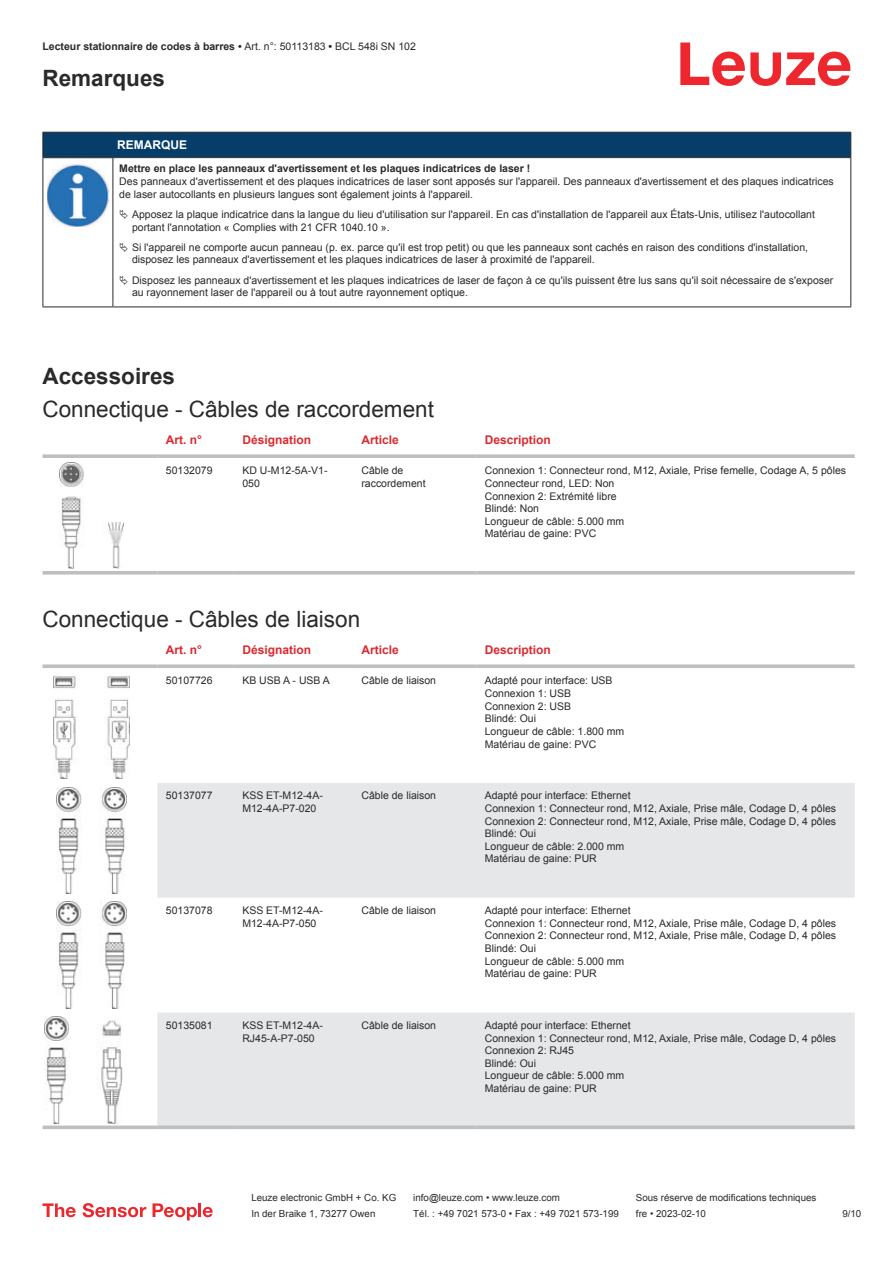
<style>
.page{position:relative;width:893px;height:1263px;background:#fff}
.page>*{position:absolute;margin:0;border:0;box-sizing:border-box;transform-origin:0 0}
.t1{font:22.5px "Arial";color:#2b292a}
.t2{font:700 22.5px "Arial";color:#2b292a}
.t3{font:700 12px "Arial";color:#db2a30}
.t4{font:700 12px "Arial";color:#fff}
.t5{font:10.5px/12.6px "Arial";color:#2b292a}
.t6{font:700 10.5px "Arial";color:#2b292a}
.t7{font:9.75px "Arial";color:#2b292a}
.s1{font-weight:400}
</style>
<div class="page">
<svg style="left:680px;top:43px;width:170px;height:43px"></svg>
<svg style="left:43px;top:454px;width:114px;height:4px"></svg>
<svg style="left:157px;top:454px;width:77px;height:4px"></svg>
<svg style="left:234px;top:454px;width:119px;height:4px"></svg>
<svg style="left:353px;top:454px;width:123px;height:4px"></svg>
<svg style="left:476px;top:454px;width:379px;height:4px;background:#c3c5c7"></svg>
<svg style="left:43px;top:571px;width:114px;height:4px"></svg>
<svg style="left:157px;top:571px;width:77px;height:4px"></svg>
<svg style="left:234px;top:571px;width:119px;height:4px"></svg>
<svg style="left:353px;top:571px;width:123px;height:4px"></svg>
<svg style="left:476px;top:571px;width:379px;height:4px;background:#c3c5c7"></svg>
<img style="left:59px;top:462px;width:65px;height:106px">
<svg style="left:157px;top:783px;width:698px;height:342px;fill:#e6e7e9"></svg>
<svg style="left:43px;top:664px;width:114px;height:4px"></svg>
<svg style="left:157px;top:664px;width:77px;height:4px"></svg>
<svg style="left:234px;top:664px;width:119px;height:4px"></svg>
<svg style="left:353px;top:664px;width:123px;height:4px"></svg>
<svg style="left:476px;top:664px;width:379px;height:4px;background:#c4c6c8"></svg>
<svg style="left:43px;top:1125px;width:114px;height:4px"></svg>
<svg style="left:157px;top:1125px;width:77px;height:4px"></svg>
<svg style="left:234px;top:1125px;width:119px;height:4px"></svg>
<svg style="left:353px;top:1125px;width:123px;height:4px"></svg>
<svg style="left:476px;top:1125px;width:379px;height:4px;background:#c2c4c6"></svg>
<img style="left:53px;top:676px;width:77px;height:103px">
<img style="left:56px;top:787px;width:70px;height:106px">
<img style="left:56px;top:902px;width:70px;height:106px">
<img style="left:45px;top:1017px;width:78px;height:106px">
<svg style="left:43px;top:1203px;width:33px;height:14px"></svg>
<svg style="left:83px;top:1203px;width:63px;height:14px"></svg>
<svg style="left:153px;top:1203px;width:44px;height:17px"></svg>
<hr style="left:198px;top:1203px;width:3px;height:14px;background:#ed272d">
<svg style="left:203px;top:1207px;width:10px;height:10px"></svg>
<svg style="left:44px;top:158px;width:806px;height:149px"></svg>
<div style="left:43px;top:132px;width:808px;height:26px;background:#063d69"></div>
<hr style="left:113px;top:157px;width:738px;height:1px;background:#2b292a">
<hr style="left:43px;top:158px;width:1px;height:144px;background:#2b292a">
<hr style="left:113px;top:158px;width:1px;height:144px;background:#2b292a">
<hr style="left:850px;top:158px;width:1px;height:144px;background:#2b292a">
<hr style="left:43px;top:307px;width:70px;height:1px;background:#2b292a">
<hr style="left:113px;top:307px;width:738px;height:1px;background:#2b292a">
<img style="left:47px;top:164px;width:61px;height:63px">
<svg style="left:115px;top:159px;width:734px;height:144px"></svg>
<svg style="left:120px;top:210px;width:8px;height:9px"></svg>
<svg style="left:120px;top:242px;width:8px;height:10px"></svg>
<svg style="left:120px;top:275px;width:8px;height:10px"></svg>
<p class="t6" style="left:43px;top:43px;width:375px">Lecteur stationnaire de codes à barres • <span class="s1">Art. n°: 50113183</span> • <span class="s1">BCL 548i SN 102</span></p>
<h1 class="t2" style="left:43px;top:70px;width:124px">Remarques</h1>
<p class="t4" style="left:117px;top:140px;width:71px">REMARQUE</p>
<p class="t6" style="left:119px;top:165px;width:413px">Mettre en place les panneaux d'avertissement et les plaques indicatrices de laser !</p>
<p class="t5" style="left:119px;top:176px;width:716px">Des panneaux d'avertissement et des plaques indicatrices de laser sont apposés sur l'appareil. Des panneaux d'avertissement et des plaques indicatrices de laser autocollants en plusieurs langues sont également joints à l'appareil.</p>
<p class="t5" style="left:132px;top:209px;width:684px">Apposez la plaque indicatrice dans la langue du lieu d'utilisation sur l'appareil. En cas d'installation de l'appareil aux États-Unis, utilisez l'autocollant portant l'annotation « Complies with 21 CFR 1040.10 ».</p>
<p class="t5" style="left:132px;top:242px;width:678px">Si l'appareil ne comporte aucun panneau (p. ex. parce qu'il est trop petit) ou que les panneaux sont cachés en raison des conditions d'installation, disposez les panneaux d'avertissement et les plaques indicatrices de laser à proximité de l'appareil.</p>
<p class="t5" style="left:132px;top:275px;width:703px">Disposez les panneaux d'avertissement et les plaques indicatrices de laser de façon à ce qu'ils puissent être lus sans qu'il soit nécessaire de s'exposer au rayonnement laser de l'appareil ou à tout autre rayonnement optique.</p>
<h1 class="t2" style="left:43px;top:367px;width:134px">Accessoires</h1>
<h1 class="t1" style="left:43px;top:401px;width:393px">Connectique - Câbles de raccordement</h1>
<p class="t3" style="left:166px;top:435px;width:38px">Art. n°</p>
<p class="t3" style="left:242px;top:435px;width:70px">Désignation</p>
<p class="t3" style="left:361px;top:435px;width:39px">Article</p>
<p class="t3" style="left:485px;top:435px;width:68px">Description</p>
<p class="t5" style="left:166px;top:465px;width:48px">50132079</p>
<p class="t5" style="left:242px;top:465px;width:87px">KD U-M12-5A-V1-<br>050</p>
<p class="t5" style="left:361px;top:465px;width:66px">Câble de raccordement</p>
<p class="t5" style="left:485px;top:465px;width:363px">Connexion 1: Connecteur rond, M12, Axiale, Prise femelle, Codage A, 5 pôles<br>Connecteur rond, LED: Non<br>Connexion 2: Extrémité libre<br>Blindé: Non<br>Longueur de câble: 5.000 mm<br>Matériau de gaine: PVC</p>
<h1 class="t1" style="left:43px;top:611px;width:319px">Connectique - Câbles de liaison</h1>
<p class="t3" style="left:166px;top:645px;width:38px">Art. n°</p>
<p class="t3" style="left:242px;top:645px;width:70px">Désignation</p>
<p class="t3" style="left:361px;top:645px;width:39px">Article</p>
<p class="t3" style="left:485px;top:645px;width:68px">Description</p>
<p class="t5" style="left:166px;top:675px;width:48px">50107726</p>
<p class="t5" style="left:242px;top:675px;width:89px">KB USB A - USB A</p>
<p class="t5" style="left:361px;top:675px;width:76px">Câble de liaison</p>
<p class="t5" style="left:485px;top:675px;width:141px">Adapté pour interface: USB<br>Connexion 1: USB<br>Connexion 2: USB<br>Blindé: Oui<br>Longueur de câble: 1.800 mm<br>Matériau de gaine: PVC</p>
<p class="t5" style="left:166px;top:790px;width:48px">50137077</p>
<p class="t5" style="left:242px;top:790px;width:82px">KSS ET-M12-4A-<br>M12-4A-P7-020</p>
<p class="t5" style="left:361px;top:790px;width:76px">Câble de liaison</p>
<p class="t5" style="left:485px;top:790px;width:353px">Adapté pour interface: Ethernet<br>Connexion 1: Connecteur rond, M12, Axiale, Prise mâle, Codage D, 4 pôles Connexion 2: Connecteur rond, M12, Axiale, Prise mâle, Codage D, 4 pôles Blindé: Oui<br>Longueur de câble: 2.000 mm<br>Matériau de gaine: PUR</p>
<p class="t5" style="left:166px;top:905px;width:48px">50137078</p>
<p class="t5" style="left:242px;top:905px;width:82px">KSS ET-M12-4A-<br>M12-4A-P7-050</p>
<p class="t5" style="left:361px;top:905px;width:76px">Câble de liaison</p>
<p class="t5" style="left:485px;top:905px;width:353px">Adapté pour interface: Ethernet<br>Connexion 1: Connecteur rond, M12, Axiale, Prise mâle, Codage D, 4 pôles Connexion 2: Connecteur rond, M12, Axiale, Prise mâle, Codage D, 4 pôles Blindé: Oui<br>Longueur de câble: 5.000 mm<br>Matériau de gaine: PUR</p>
<p class="t5" style="left:166px;top:1020px;width:48px">50135081</p>
<p class="t5" style="left:242px;top:1020px;width:82px">KSS ET-M12-4A-<br>RJ45-A-P7-050</p>
<p class="t5" style="left:361px;top:1020px;width:76px">Câble de liaison</p>
<p class="t5" style="left:485px;top:1020px;width:353px">Adapté pour interface: Ethernet<br>Connexion 1: Connecteur rond, M12, Axiale, Prise mâle, Codage D, 4 pôles<br>Connexion 2: RJ45<br>Blindé: Oui<br>Longueur de câble: 5.000 mm<br>Matériau de gaine: PUR</p>
<p class="t7" style="left:251px;top:1194px;width:146px">Leuze electronic GmbH + Co. KG</p>
<p class="t7" style="left:413px;top:1194px;width:148px">info@leuze.com • www.leuze.com</p>
<p class="t7" style="left:636px;top:1194px;width:182px">Sous réserve de modifications techniques</p>
<p class="t7" style="left:251px;top:1210px;width:126px">In der Braike 1, 73277 Owen</p>
<p class="t7" style="left:413px;top:1210px;width:207px">Tél. : +49 7021 573-0 • Fax : +49 7021 573-199</p>
<p class="t7" style="left:636px;top:1210px;width:72px">fre • 2023-02-10</p>
<p class="t7" style="left:842px;top:1210px;width:20px">9 /10</p>
</div>
